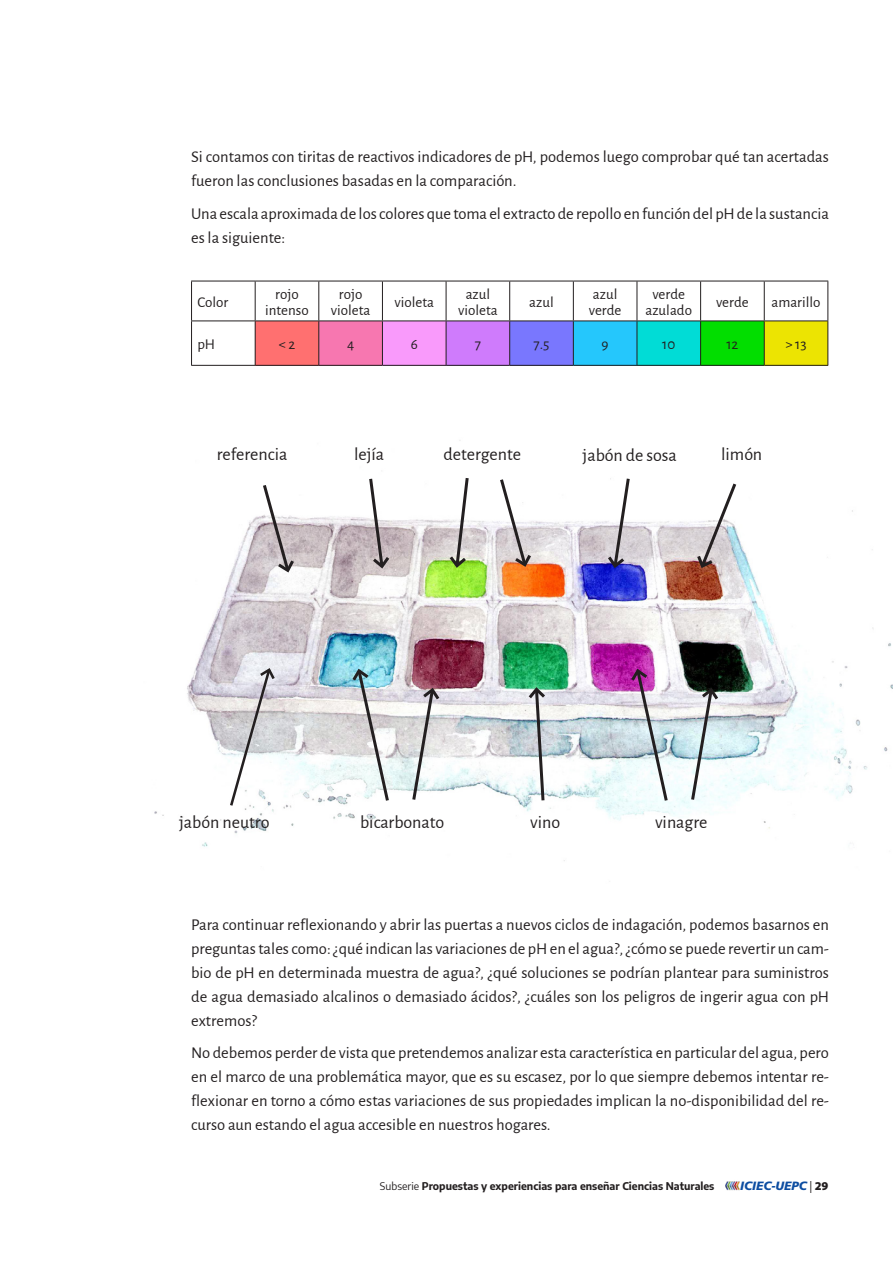
<style>
.page{position:relative;width:893px;height:1263px;background:#fff}
.page>*{position:absolute;margin:0;border:0;box-sizing:border-box;transform-origin:0 0}
.t1{font:18px "Alegreya Sans";color:#231f20}
.t2{font:16.5px/24px "Alegreya Sans";color:#231f20}
.t3{font:15px/15.9px "Alegreya Sans";color:#231f20;text-align:center}
.t4{font:italic 900 12px "Frutiger";color:#0d4da1}
.t5{font:700 10.5px "Encode Sans";color:#231f20}
.s1{font-weight:400}
.s2{font-family:"Myriad Pro";font-weight:400;font-style:normal;color:#231f20}
.s3{font-family:"Myriad Pro";font-style:normal;color:#231f20}
</style>
<div class="page">
<img style="left:725px;top:1181px;width:14px;height:10px">
<div style="left:255px;top:321px;width:64px;height:44px;background:#ff7070"></div>
<div style="left:319px;top:321px;width:63px;height:44px;background:#f777b0"></div>
<div style="left:382px;top:321px;width:64px;height:44px;background:#f99afb"></div>
<div style="left:446px;top:321px;width:64px;height:44px;background:#cf7bfc"></div>
<div style="left:510px;top:321px;width:63px;height:44px;background:#7977fe"></div>
<div style="left:573px;top:321px;width:64px;height:44px;background:#25c7fc"></div>
<div style="left:637px;top:321px;width:64px;height:44px;background:#01dcd6"></div>
<div style="left:701px;top:321px;width:63px;height:44px;background:#02de00"></div>
<div style="left:764px;top:321px;width:64px;height:44px;background:#ece402"></div>
<hr style="left:191px;top:281px;width:64px;height:1px;background:#231f20">
<hr style="left:191px;top:281px;width:1px;height:40px;background:#231f20">
<hr style="left:255px;top:281px;width:64px;height:1px;background:#231f20">
<hr style="left:255px;top:281px;width:1px;height:40px;background:#231f20">
<hr style="left:319px;top:281px;width:63px;height:1px;background:#231f20">
<hr style="left:318px;top:281px;width:1px;height:40px;background:#231f20">
<hr style="left:382px;top:281px;width:64px;height:1px;background:#231f20">
<hr style="left:382px;top:281px;width:1px;height:40px;background:#231f20">
<hr style="left:446px;top:281px;width:64px;height:1px;background:#231f20">
<hr style="left:446px;top:281px;width:1px;height:40px;background:#231f20">
<hr style="left:510px;top:281px;width:63px;height:1px;background:#231f20">
<hr style="left:509px;top:281px;width:1px;height:40px;background:#231f20">
<hr style="left:573px;top:281px;width:64px;height:1px;background:#231f20">
<hr style="left:573px;top:281px;width:1px;height:40px;background:#231f20">
<hr style="left:637px;top:281px;width:64px;height:1px;background:#231f20">
<hr style="left:637px;top:281px;width:1px;height:40px;background:#231f20">
<hr style="left:701px;top:281px;width:63px;height:1px;background:#231f20">
<hr style="left:700px;top:281px;width:1px;height:40px;background:#231f20">
<hr style="left:764px;top:281px;width:64px;height:1px;background:#231f20">
<hr style="left:764px;top:281px;width:1px;height:40px;background:#231f20">
<hr style="left:827px;top:281px;width:1px;height:40px;background:#231f20">
<hr style="left:191px;top:321px;width:64px;height:1px;background:#231f20">
<hr style="left:191px;top:321px;width:1px;height:44px;background:#231f20">
<hr style="left:255px;top:321px;width:64px;height:1px;background:#231f20">
<hr style="left:255px;top:321px;width:1px;height:44px;background:#231f20">
<hr style="left:319px;top:321px;width:63px;height:1px;background:#231f20">
<hr style="left:318px;top:321px;width:1px;height:44px;background:#231f20">
<hr style="left:382px;top:321px;width:64px;height:1px;background:#231f20">
<hr style="left:382px;top:321px;width:1px;height:44px;background:#231f20">
<hr style="left:446px;top:321px;width:64px;height:1px;background:#231f20">
<hr style="left:446px;top:321px;width:1px;height:44px;background:#231f20">
<hr style="left:510px;top:321px;width:63px;height:1px;background:#231f20">
<hr style="left:509px;top:321px;width:1px;height:44px;background:#231f20">
<hr style="left:573px;top:321px;width:64px;height:1px;background:#231f20">
<hr style="left:573px;top:321px;width:1px;height:44px;background:#231f20">
<hr style="left:637px;top:321px;width:64px;height:1px;background:#231f20">
<hr style="left:637px;top:321px;width:1px;height:44px;background:#231f20">
<hr style="left:701px;top:321px;width:63px;height:1px;background:#231f20">
<hr style="left:700px;top:321px;width:1px;height:44px;background:#231f20">
<hr style="left:764px;top:321px;width:64px;height:1px;background:#231f20">
<hr style="left:764px;top:321px;width:1px;height:44px;background:#231f20">
<hr style="left:827px;top:321px;width:1px;height:44px;background:#231f20">
<hr style="left:191px;top:365px;width:64px;height:1px;background:#231f20">
<hr style="left:255px;top:365px;width:64px;height:1px;background:#231f20">
<hr style="left:319px;top:365px;width:63px;height:1px;background:#231f20">
<hr style="left:382px;top:365px;width:64px;height:1px;background:#231f20">
<hr style="left:446px;top:365px;width:64px;height:1px;background:#231f20">
<hr style="left:510px;top:365px;width:63px;height:1px;background:#231f20">
<hr style="left:573px;top:365px;width:64px;height:1px;background:#231f20">
<hr style="left:637px;top:365px;width:64px;height:1px;background:#231f20">
<hr style="left:701px;top:365px;width:63px;height:1px;background:#231f20">
<hr style="left:764px;top:365px;width:64px;height:1px;background:#231f20">
<img style="left:154px;top:440px;width:739px;height:421px">
<svg style="left:261px;top:482px;width:36px;height:93px"></svg>
<svg style="left:228px;top:666px;width:49px;height:142px"></svg>
<svg style="left:350px;top:666px;width:41px;height:138px"></svg>
<img style="left:628px;top:666px;width:42px;height:138px">
<svg style="left:410px;top:685px;width:32px;height:118px"></svg>
<svg style="left:689px;top:685px;width:32px;height:118px"></svg>
<svg style="left:526px;top:685px;width:22px;height:118px"></svg>
<svg style="left:695px;top:480px;width:44px;height:90px"></svg>
<svg style="left:367px;top:475px;width:25px;height:96px"></svg>
<svg style="left:605px;top:475px;width:27px;height:95px"></svg>
<svg style="left:447px;top:475px;width:23px;height:95px"></svg>
<svg style="left:498px;top:476px;width:36px;height:93px"></svg>
<p class="t2" style="left:191px;top:144px;width:639px">Si contamos con tiritas de reactivos indicadores de pH, podemos luego comprobar qué tan acertadas fueron las conclusiones basadas en la comparación.</p>
<p class="t2" style="left:191px;top:200px;width:639px">Una escala aproximada de los colores que toma el extracto de repollo en función del pH de la sustancia es la siguiente:</p>
<p class="t3" style="left:198px;top:293px;width:32px">Color</p>
<p class="t3" style="left:265px;top:285px;width:45px">rojo intenso</p>
<p class="t3" style="left:331px;top:285px;width:41px">rojo violeta</p>
<p class="t3" style="left:394px;top:293px;width:41px">violeta</p>
<p class="t3" style="left:458px;top:285px;width:41px">azul violeta</p>
<p class="t3" style="left:529px;top:293px;width:26px">azul</p>
<p class="t3" style="left:589px;top:285px;width:34px;text-align:left">azul verde</p>
<p class="t3" style="left:645px;top:285px;width:48px">verde azulado</p>
<p class="t3" style="left:716px;top:293px;width:34px">verde</p>
<p class="t3" style="left:772px;top:293px;width:50px">amarillo</p>
<p class="t3" style="left:198px;top:336px;width:19px">pH</p>
<p class="t3" style="left:279px;top:336px;width:18px">&lt; 2</p>
<p class="t3" style="left:347px;top:336px;width:9px">4</p>
<p class="t3" style="left:411px;top:336px;width:9px">6</p>
<p class="t3" style="left:475px;top:336px;width:8px">7</p>
<p class="t3" style="left:533px;top:336px;width:17px">7.5</p>
<p class="t3" style="left:602px;top:336px;width:9px">9</p>
<p class="t3" style="left:662px;top:336px;width:15px">10</p>
<p class="t3" style="left:726px;top:336px;width:13px">12</p>
<p class="t3" style="left:785px;top:336px;width:23px">&gt; 13</p>
<p class="t1" style="left:217px;top:441px;width:72px">referencia</p>
<p class="t1" style="left:354px;top:441px;width:32px">lejía</p>
<p class="t1" style="left:444px;top:441px;width:79px">detergente</p>
<p class="t1" style="left:583px;top:443px;width:96px">jabón de sosa</p>
<p class="t1" style="left:721px;top:441px;width:43px">limón</p>
<p class="t1" style="left:179px;top:810px;width:92px">jabón neutro</p>
<p class="t1" style="left:360px;top:810px;width:86px">bicarbonato</p>
<p class="t1" style="left:530px;top:810px;width:32px">vino</p>
<p class="t1" style="left:655px;top:810px;width:54px">vinagre</p>
<p class="t2" style="left:191px;top:911px;width:639px;text-align:justify">Para continuar reflexionando y abrir las puertas a nuevos ciclos de indagación, podemos basarnos en preguntas tales como: ¿qué indican las variaciones de pH en el agua?, ¿cómo se puede revertir un cam&shy;bio de pH en determinada muestra de agua?, ¿qué soluciones se podrían plantear para suministros de agua demasiado alcalinos o demasiado ácidos?, ¿cuáles son los peligros de ingerir agua con pH extremos?</p>
<p class="t2" style="left:191px;top:1040px;width:639px;text-align:justify">No debemos perder de vista que pretendemos analizar esta característica en particular del agua, pero en el marco de una problemática mayor, que es su escasez, por lo que siempre debemos intentar re&shy;flexionar en torno a cómo estas variaciones de sus propiedades implican la no-disponibilidad del re&shy;curso aun estando el agua accesible en nuestros hogares.</p>
<p class="t5" style="left:380px;top:1178px;width:336px"><span class="s1">Subserie</span> Propuestas y experiencias para enseñar Ciencias Naturales</p>
<p class="t4" style="left:740px;top:1178px;width:90px">ICIEC-UEPC <span class="s2">|</span> <span class="s3">29</span></p>
</div>
